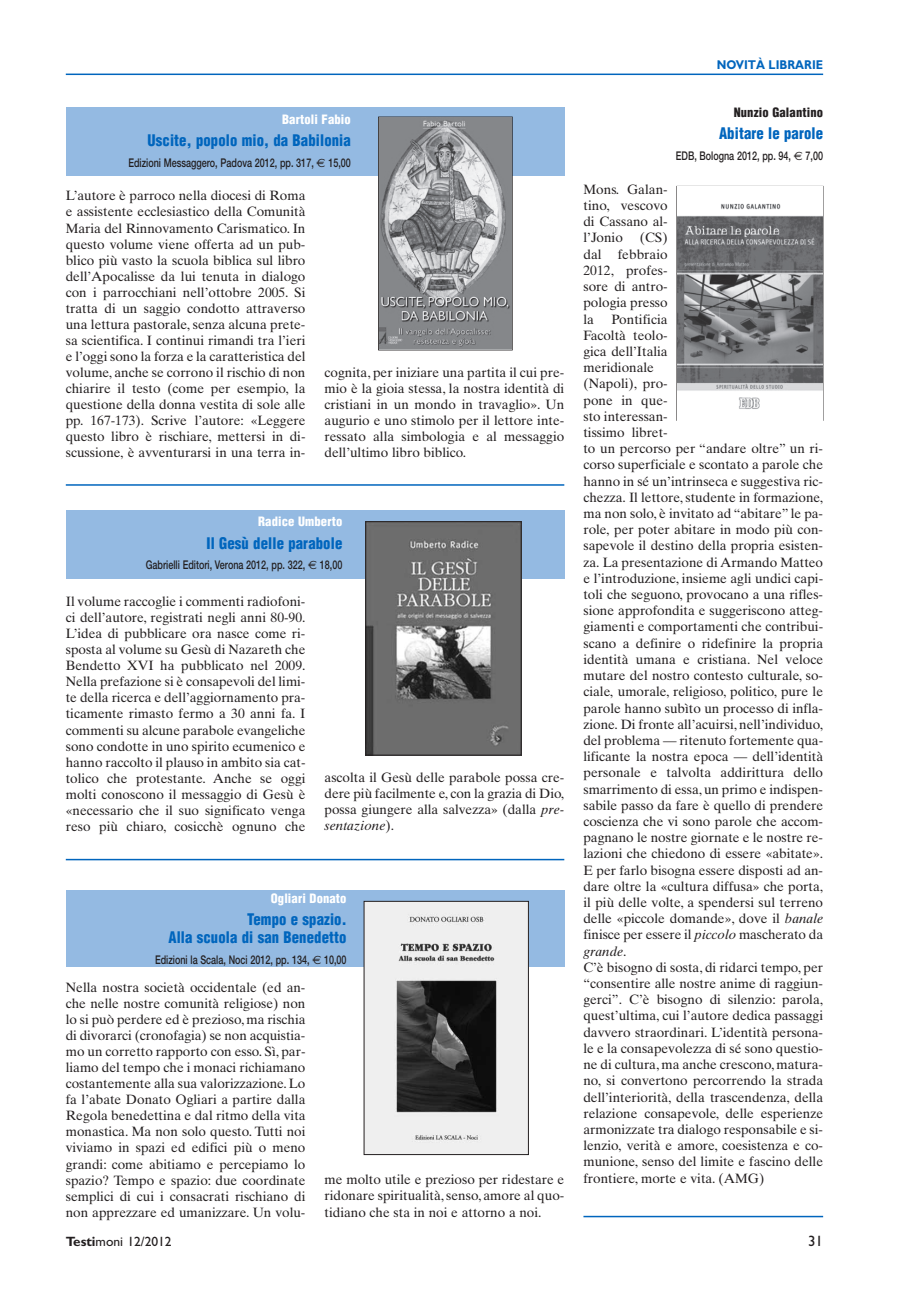
<style>
.page{position:relative;width:923px;height:1293px;background:#fff}
.page>*{position:absolute;margin:0;border:0;box-sizing:border-box;transform-origin:0 0}
.t1{font:900 condensed 15.6px/18px "Helvetica";letter-spacing:.01em;color:#0065bd;text-align:right;scale:.94 1}
.t2{font:15px "Gill Sans";color:#231f20}
.t3{font:13.5px/16.2px "Times Ten";color:#231f20;text-align:justify}
.t4{font:13.5px "Gill Sans";color:#231f20}
.t5{font:700 12.75px "Gill Sans";color:#0065bd;scale:.9 1}
.t6{font:900 condensed 12.6px "Helvetica";letter-spacing:.01em;color:#fff}
.t7{font:900 condensed 12.6px "Helvetica";letter-spacing:.01em;color:#231f20}
.t8{font:500 12px "Helvetica Neue";color:#231f20;scale:.75 1}
.s1{font-family:"Euro Sans";font-weight:400}
.s2{font-style:italic}
.s3{font-weight:700}
</style>
<div class="page">
<hr style="left:66px;top:74px;width:757px;height:1px;background:#0065bd">
<div style="left:66px;top:107px;width:498px;height:68px;background:#94bae2"></div>
<img style="left:379px;top:117px;width:132px;height:232px">
<hr style="left:66px;top:484px;width:498px;height:1px;background:#0065bd">
<hr style="left:66px;top:858px;width:498px;height:2px;background:#0065bd">
<div style="left:66px;top:890px;width:498px;height:76px;background:#94bae2"></div>
<img style="left:365px;top:903px;width:161px;height:249px">
<div style="left:66px;top:510px;width:498px;height:68px;background:#94bae2"></div>
<img style="left:367px;top:523px;width:152px;height:230px">
<div style="left:365px;top:521px;width:156px;height:234px;border:1px solid #231f20"></div>
<img style="left:677px;top:203px;width:145px;height:206px">
<hr style="left:583px;top:1215px;width:240px;height:2px;background:#0065bd">
<p class="t6" style="left:282px;top:115px;width:70px">Bartoli Fabio</p>
<p class="t1" style="left:148px;top:133px;width:218px">Uscite, popolo mio, da Babilonia</p>
<p class="t8" style="left:128px;top:158px;width:298px">Edizioni Messaggero, Padova 2012, pp. 317, <span class="s1">€</span> 15,00</p>
<p class="t3" style="left:66px;top:189px;width:241px">L’autore è parroco nella diocesi di Roma e assistente ecclesiastico della Comunità Maria del Rinnovamento Carismatico. In questo volume viene offerta ad un pub&shy;blico più vasto la scuola biblica sul libro dell’Apocalisse da lui tenuta in dialogo con i parrocchiani nell’ottobre 2005. Si tratta di un saggio condotto attraverso una lettura pastorale, senza alcuna prete&shy;sa scientifica. I continui rimandi tra l’ieri e l’oggi sono la forza e la caratteristica del volume, anche se corrono il rischio di non chiarire il testo (come per esempio, la questione della donna vestita di sole alle pp. 167-173). Scrive l’autore: «Leggere questo libro è rischiare, mettersi in di&shy;scussione, è avventurarsi in una terra in-</p>
<p class="t3" style="left:324px;top:365px;width:241px">cognita, per iniziare una partita il cui pre&shy;mio è la gioia stessa, la nostra identità di cristiani in un mondo in travaglio». Un augurio e uno stimolo per il lettore inte&shy;ressato alla simbologia e al messaggio dell’ultimo libro biblico.</p>
<p class="t6" style="left:258px;top:517px;width:86px">Radice Umberto</p>
<p class="t1" style="left:206px;top:535px;width:146px">Il Gesù delle parabole</p>
<p class="t8" style="left:146px;top:560px;width:263px">Gabrielli Editori, Verona 2012, pp. 322, <span class="s1">€</span> 18,00</p>
<p class="t3" style="left:66px;top:594px;width:241px">Il volume raccoglie i commenti radiofoni&shy;ci dell’autore, registrati negli anni 80-90.<br>L’idea di pubblicare ora nasce come ri&shy;sposta al volume su Gesù di Nazareth che Bendetto XVI ha pubblicato nel 2009.<br>Nella prefazione si è consapevoli del limi&shy;te della ricerca e dell’aggiornamento pra&shy;ticamente rimasto fermo a 30 anni fa. I commenti su alcune parabole evangeliche sono condotte in uno spirito ecumenico e hanno raccolto il plauso in ambito sia cat&shy;tolico che protestante. Anche se oggi molti conoscono il messaggio di Gesù è «necessario che il suo significato venga reso più chiaro, cosicchè ognuno che</p>
<p class="t3" style="left:324px;top:770px;width:241px">ascolta il Gesù delle parabole possa cre&shy;dere più facilmente e, con la grazia di Dio, possa giungere alla salvezza» (dalla <span class="s2">pre&shy;sentazione</span>).</p>
<p class="t6" style="left:271px;top:893px;width:77px">Ogliari Donato</p>
<p class="t1" style="left:168px;top:911px;width:191px">Tempo e spazio.<br>Alla scuola di san Benedetto</p>
<p class="t8" style="left:155px;top:955px;width:257px">Edizioni la Scala, Noci 2012, pp. 134, <span class="s1">€</span> 10,00</p>
<p class="t3" style="left:66px;top:980px;width:241px">Nella nostra società occidentale (ed an&shy;che nelle nostre comunità religiose) non lo si può perdere ed è prezioso, ma rischia di divorarci (cronofagia) se non acquistia&shy;mo un corretto rapporto con esso. Sì, par&shy;liamo del tempo che i monaci richiamano costantemente alla sua valorizzazione. Lo fa l’abate Donato Ogliari a partire dalla Regola benedettina e dal ritmo della vita monastica. Ma non solo questo. Tutti noi viviamo in spazi ed edifici più o meno grandi: come abitiamo e percepiamo lo spazio? Tempo e spazio: due coordinate semplici di cui i consacrati rischiano di non apprezzare ed umanizzare. Un volu-</p>
<p class="t3" style="left:324px;top:1173px;width:241px">me molto utile e prezioso per ridestare e ridonare spiritualità, senso, amore al quo&shy;tidiano che sta in noi e attorno a noi.</p>
<p class="t5" style="left:716px;top:61px;width:120px">NOVITÀ LIBRARIE</p>
<p class="t7" style="left:733px;top:107px;width:91px">Nunzio Galantino</p>
<p class="t1" style="left:719px;top:126px;width:112px">Abitare le parole</p>
<p class="t8" style="left:675px;top:151px;width:198px">EDB, Bologna 2012, pp. 94, <span class="s1">€</span> 7,00</p>
<p class="t3" style="left:583px;top:182px;width:86px">Mons. Galan&shy;tino, vescovo di Cassano al&shy;l’Jonio (CS) dal febbraio 2012, profes&shy;sore di antro&shy;pologia presso la</p>
<p class="t3" style="left:583px;top:312px;width:241px;text-align:left;text-indent:28px">Pontificia<br>Facoltà teolo-<br>gica dell’Italia<br>meridionale<br>(Napoli), pro-<br>pone in que-<br>sto interessan-<br>tissimo libret-<br>to un percorso per “andare oltre” un ri&shy;corso superficiale e scontato a parole che hanno in sé un’intrinseca e suggestiva ric&shy;chezza. Il lettore, studente in formazione, ma non solo, è invitato ad “abitare” le pa&shy;role, per poter abitare in modo più con&shy;sapevole il destino della propria esisten&shy;za. La presentazione di Armando Matteo e l’introduzione, insieme agli undici capi&shy;toli che seguono, provocano a una rifles&shy;sione approfondita e suggeriscono atteg&shy;giamenti e comportamenti che contribui&shy;scano a definire o ridefinire la propria identità umana e cristiana. Nel veloce mutare del nostro contesto culturale, so&shy;ciale, umorale, religioso, politico, pure le parole hanno subìto un processo di infla&shy;zione. Di fronte all’acuirsi, nell’individuo, del problema — ritenuto fortemente qua&shy;lificante la nostra epoca — dell’identità personale e talvolta addirittura dello smarrimento di essa, un primo e indispen&shy;sabile passo da fare è quello di prendere coscienza che vi sono parole che accom&shy;pagnano le nostre giornate e le nostre re&shy;lazioni che chiedono di essere «abitate».<br>E per farlo bisogna essere disposti ad an&shy;dare oltre la «cultura diffusa» che porta, il più delle volte, a spendersi sul terreno delle «piccole domande», dove il <span class="s2">banale </span>finisce per essere il <span class="s2">piccolo</span> mascherato da <span class="s2">grande</span>.<br>C’è bisogno di sosta, di ridarci tempo, per “consentire alle nostre anime di raggiun&shy;gerci”. C’è bisogno di silenzio: parola, quest’ultima, cui l’autore dedica passaggi davvero straordinari. L’identità persona&shy;le e la consapevolezza di sé sono questio&shy;ne di cultura, ma anche crescono, matura&shy;no, si convertono percorrendo la strada dell’interiorità, della trascendenza, della relazione consapevole, delle esperienze armonizzate tra dialogo responsabile e si&shy;lenzio, verità e amore, coesistenza e co&shy;munione, senso del limite e fascino delle frontiere, morte e vita. (AMG)</p>
<p class="t4" style="left:66px;top:1236px;width:107px"><span class="s3">Testi</span>moni 12/2012</p>
<p class="t2" style="left:808px;top:1235px;width:16px">31</p>
</div>
